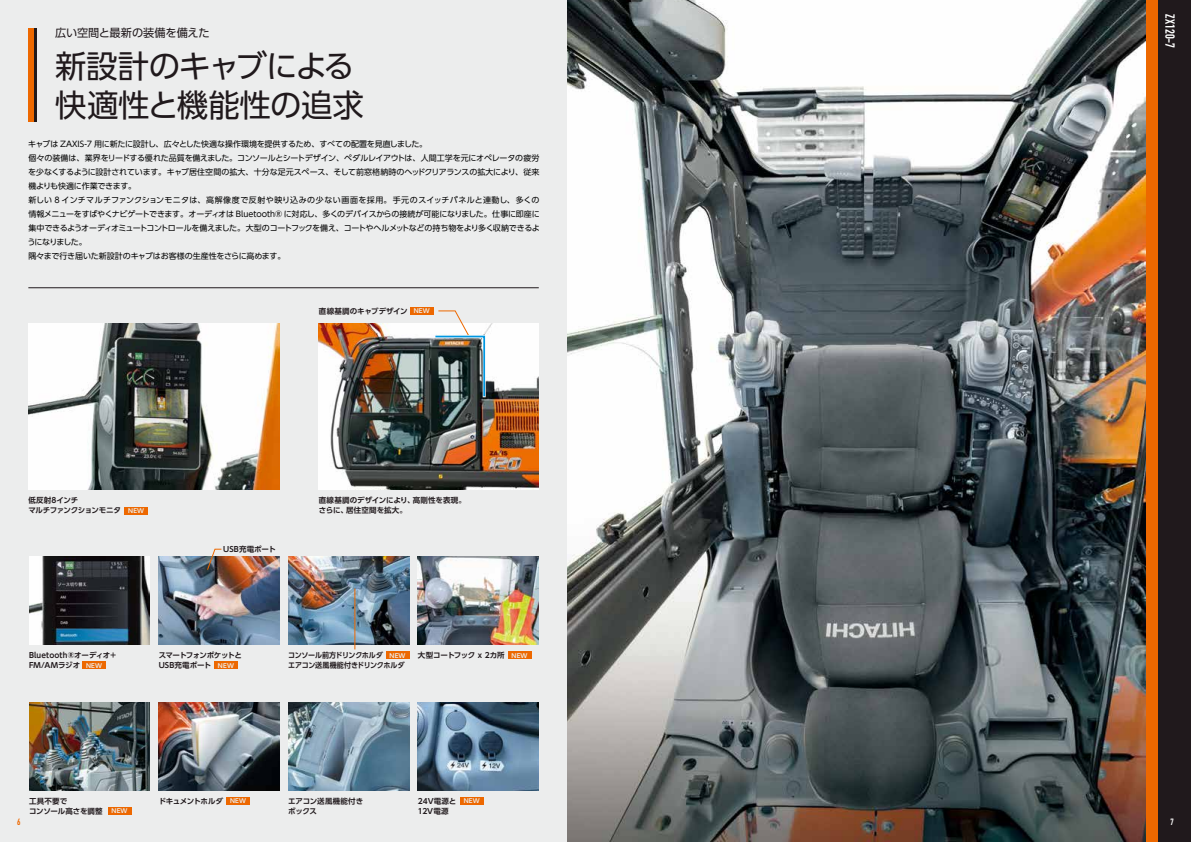
<style>
.page{position:relative;width:1191px;height:842px;background:#fff}
.page>*{position:absolute;margin:0;border:0;box-sizing:border-box;transform-origin:0 0}
.t1{font:31.5px/39px "UD Shin Go Pro";letter-spacing:-.025em;color:#20191c}
.t2{font:700 13px "DIN Condensed";color:#fff}
.t3{font:11.2px "UD Shin Go Pro";letter-spacing:-.02em;color:#20191c}
.t4{font:700 9px "DIN Condensed";color:#ed6800}
.t5{font:700 9px "DIN Condensed";color:#fff}
.t6{font:8px/14px "UD Shin Go Pro";letter-spacing:-.02em;color:#000}
.t7{font:700 7.5px/10px "UD Shin Go Pro De";letter-spacing:-.015em;color:#20191c}
.t8{font:700 7.5px/10px "UD Shin Go Pro De";letter-spacing:.01em;color:#20191c}
.t9{font:700 7.5px/10px "UD Shin Go Pro De";letter-spacing:.015em;color:#20191c}
.t10{font:700 7.5px/10px "UD Shin Go Pro De";letter-spacing:-.04em;color:#20191c;scale:.94 1}
.t11{font:700 7.5px/10px "UD Shin Go Pro De";letter-spacing:-.04em;color:#20191c}
.t12{font:700 7.5px/10px "UD Shin Go Pro De";letter-spacing:-.055em;color:#20191c}
.t13{font:700 7.5px "UD Shin Go Pro De";letter-spacing:-.06em;color:#20191c}
.t14{font:700 6px "UD Shin Go Pro De";letter-spacing:.035em;color:#eceded}
.s1{font-size:6px;color:#eceded}
</style>
<div class="page">
<div style="left:0;top:0;width:1156px;height:842px;background:#eceded"></div>
<div style="left:1145px;top:0;width:46px;height:842px;background:#ed6800"></div>
<div style="left:1158px;top:0;width:33px;height:842px;background:#20191c"></div>
<img style="left:567px;top:0;width:578px;height:842px">
<img style="left:29px;top:557px;width:121px;height:88px">
<img style="left:29px;top:702px;width:121px;height:88px">
<img style="left:159px;top:557px;width:120px;height:88px">
<img style="left:159px;top:702px;width:120px;height:88px">
<img style="left:288px;top:557px;width:121px;height:88px">
<img style="left:288px;top:702px;width:121px;height:88px">
<img style="left:418px;top:557px;width:121px;height:88px">
<img style="left:418px;top:702px;width:121px;height:88px">
<img style="left:28px;top:324px;width:251px;height:166px">
<img style="left:319px;top:324px;width:220px;height:166px">
<hr style="left:354px;top:588px;width:1px;height:61px;background:#ed6800">
<div style="left:28px;top:28px;width:7px;height:94px;background:#ed6800"></div>
<hr style="left:34px;top:28px;width:2px;height:94px;background:#20191c">
<hr style="left:28px;top:287px;width:511px;height:1px;background:#20191c">
<svg style="left:206px;top:548px;width:16px;height:23px"></svg>
<svg style="left:432px;top:310px;width:55px;height:90px"></svg>
<div style="left:124px;top:507px;width:24px;height:7px;background:#ed6800"></div>
<div style="left:82px;top:662px;width:24px;height:7px;background:#ed6800"></div>
<div style="left:214px;top:662px;width:23px;height:7px;background:#ed6800"></div>
<div style="left:386px;top:652px;width:23px;height:7px;background:#ed6800"></div>
<div style="left:410px;top:307px;width:23px;height:7px;background:#ed6800"></div>
<div style="left:226px;top:797px;width:24px;height:7px;background:#ed6800"></div>
<div style="left:508px;top:652px;width:23px;height:7px;background:#ed6800"></div>
<div style="left:108px;top:807px;width:23px;height:7px;background:#ed6800"></div>
<div style="left:460px;top:797px;width:23px;height:7px;background:#ed6800"></div>
<h3 class="t3" style="left:55px;top:24px;width:156px">広い空間と最新の装備を備えた</h3>
<h1 class="t1" style="left:55px;top:46px;width:310px">新設計のキャブによる快適性と機能性の追求</h1>
<p class="t6" style="left:28px;top:136px;width:513px">キャブは ZAXIS-7 用に新たに設計し、広々とした快適な操作環境を提供するため、すべての配置を見直しました。<br>個々の装備は、業界をリードする優れた品質を備えました。コンソールとシートデザイン、ペダルレイアウトは、人間工学を元にオペレータの疲労を少なくするように設計されています。キャブ居住空間の拡大、十分な足元スペース、そして前窓格納時のヘッドクリアランスの拡大により、従来機よりも快適に作業できます。<br>新しい 8 インチマルチファンクションモニタは、高解像度で反射や映り込みの少ない画面を採用。手元のスイッチパネルと連動し、多くの情報メニューをすばやくナビゲートできます。オーディオは Bluetooth® に対応し、多くのデバイスからの接続が可能になりました。仕事に即座に集中できるようオーディオミュートコントロールを備えました。大型のコートフックを備え、コートやヘルメットなどの持ち物をより多く収納できるようになりました。<br>隅々まで行き届いた新設計のキャブはお客様の生産性をさらに高めます。</p>
<p class="t7" style="left:319px;top:306px;width:90px">直線基調のキャブデザイン</p>
<p class="t14" style="left:414px;top:306px;width:17px">NEW</p>
<p class="t11" style="left:28px;top:495px;width:117px">低反射8インチ<br>マルチファンクションモニタ <span class="s1">NEW</span></p>
<p class="t9" style="left:223px;top:544px;width:54px">USB充電ポート</p>
<p class="t8" style="left:319px;top:495px;width:149px">直線基調のデザインにより、高剛性を表現。さらに、居住空間を拡大。</p>
<p class="t9" style="left:29px;top:650px;width:89px">Bluetooth®オーディオ＋<br>FM/AMラジオ</p>
<p class="t12" style="left:159px;top:650px;width:85px">スマートフォンポケットと<br>USB充電ポート</p>
<p class="t14" style="left:86px;top:661px;width:17px">NEW</p>
<p class="t14" style="left:218px;top:661px;width:17px">NEW</p>
<p class="t10" style="left:288px;top:650px;width:125px">コンソール前方ドリンクホルダ<br>エアコン送風機能付きドリンクホルダ</p>
<p class="t14" style="left:389px;top:650px;width:17px">NEW</p>
<p class="t7" style="left:418px;top:650px;width:88px">大型コートフック x 2カ所</p>
<p class="t14" style="left:511px;top:650px;width:17px">NEW</p>
<p class="t13" style="left:159px;top:794px;width:66px">ドキュメントホルダ</p>
<p class="t7" style="left:288px;top:795px;width:76px">エアコン送風機能付きボックス</p>
<p class="t7" style="left:29px;top:795px;width:100px">工具不要で<br>コンソール高さを調整 <span class="s1">NEW</span></p>
<p class="t8" style="left:418px;top:795px;width:40px">24V電源と<br>12V電源</p>
<p class="t14" style="left:464px;top:796px;width:17px">NEW</p>
<p class="t14" style="left:230px;top:796px;width:17px">NEW</p>
<h2 class="t2" style="left:1178px;top:14px;width:35px;rotate:90deg">ZX120-7</h2>
<p class="t4" style="left:17px;top:816px;width:5px">6</p>
<p class="t5" style="left:1170px;top:816px;width:5px">7</p>
</div>
